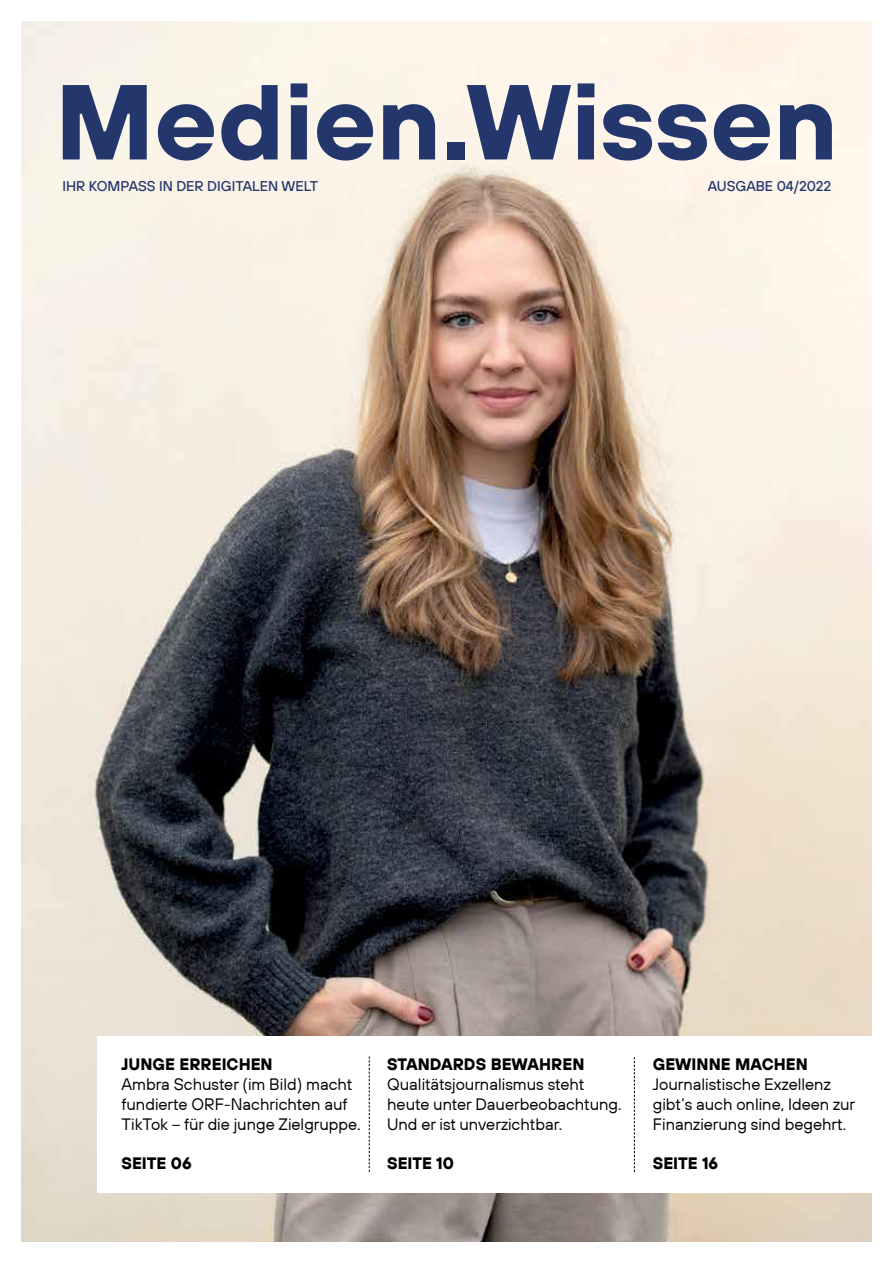
<style>
.page{position:relative;width:893px;height:1263px;background:#fff}
.page>*{position:absolute;margin:0;border:0;box-sizing:border-box;transform-origin:0 0}
.t1{font:700 106.35px "TT Hoves";color:#23376d}
.t2{font:16.5px/19.8px "TT Hoves";color:#000}
.t3{font:700 16.5px "TT Hoves";color:#000}
.t4{font:500 14.1px "TT Hoves";color:#23376d}
</style>
<div class="page">
<img style="left:21px;top:21px;width:851px;height:1221px">
<div style="left:98px;top:1036px;width:795px;height:156px;background:#fff"></div>
<svg style="left:369px;top:1056px;width:1px;height:116px"></svg>
<svg style="left:634px;top:1057px;width:1px;height:115px"></svg>
<h1 class="t1" style="left:55px;top:51px;width:784px">Medien.Wissen</h1>
<p class="t4" style="left:63px;top:177px;width:257px">IHR KOMPASS IN DER DIGITALEN WELT</p>
<p class="t4" style="left:708px;top:177px;width:125px">AUSGABE 04/2022</p>
<p class="t3" style="left:121px;top:1053px;width:153px">JUNGE ERREICHEN</p>
<p class="t2" style="left:121px;top:1074px;width:241px">Ambra Schuster (im Bild) macht fundierte ORF-Nachrichten auf<br>TikTok – für die junge Zielgruppe.</p>
<p class="t3" style="left:121px;top:1152px;width:72px">SEITE 06</p>
<p class="t3" style="left:387px;top:1053px;width:199px">STANDARDS BEWAHREN</p>
<p class="t2" style="left:387px;top:1074px;width:236px">Qualitätsjournalismus steht heute unter Dauerbeobachtung.<br>Und er ist unverzichtbar.</p>
<p class="t3" style="left:387px;top:1152px;width:68px">SEITE 10</p>
<p class="t3" style="left:653px;top:1053px;width:157px">GEWINNE MACHEN</p>
<p class="t2" style="left:653px;top:1074px;width:204px">Journalistische Exzellenz gibt’s auch online, Ideen zur<br>Finanzierung sind begehrt.</p>
<p class="t3" style="left:653px;top:1152px;width:67px">SEITE 16</p>
</div>
